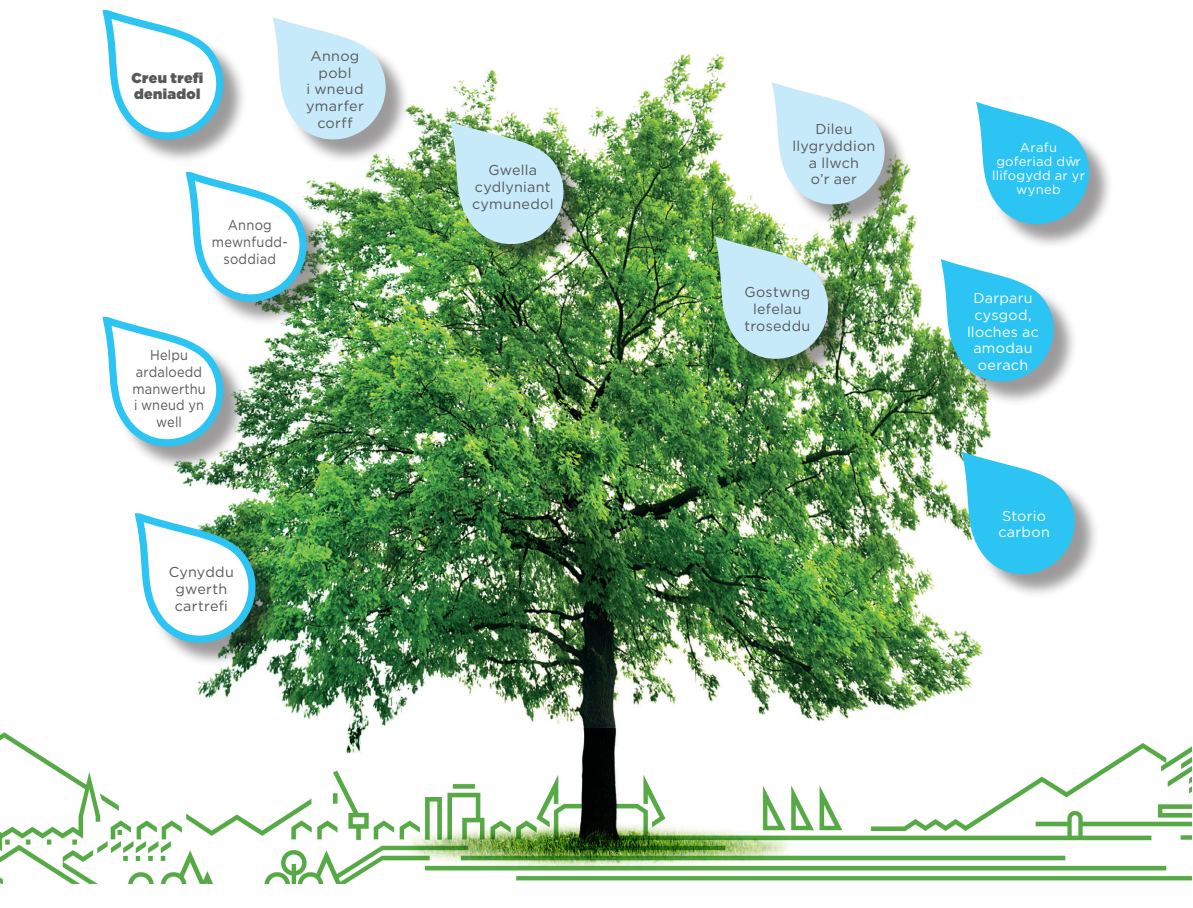
<style>
.page{position:relative;width:1193px;height:908px;background:#fff}
.page>*{position:absolute;margin:0;border:0;box-sizing:border-box;transform-origin:0 0}
.t1{font:14.4px/16.6px "Gotham";letter-spacing:.02em;color:#57585a;text-align:center}
.t2{font:14.4px/16.6px "Gotham";letter-spacing:.02em;color:#57585a;text-align:center;scale:.9 1}
.t3{font:14.4px/16.6px "Gotham";letter-spacing:.02em;color:#fff;text-align:center}
.t4{font:900 14.4px/16.6px "Gotham";letter-spacing:.025em;color:#57585a}
.t5{font:13px/14px "Gotham";letter-spacing:.02em;color:#fff;text-align:center}
</style>
<div class="page">
<img style="left:176px;top:52px;width:816px;height:676px">
<div style="left:106px;top:14px;width:142px;height:150px;background:#231f20;opacity:.45"></div>
<svg style="left:102px;top:9px;width:126px;height:135px"></svg>
<div style="left:189px;top:175px;width:142px;height:151px;background:#231f20;opacity:.45"></div>
<svg style="left:183px;top:168px;width:128px;height:138px"></svg>
<div style="left:106px;top:320px;width:142px;height:151px;background:#231f20;opacity:.45"></div>
<svg style="left:102px;top:313px;width:126px;height:138px"></svg>
<div style="left:138px;top:517px;width:142px;height:150px;background:#231f20;opacity:.45"></div>
<svg style="left:134px;top:509px;width:126px;height:138px"></svg>
<div style="left:775px;top:87px;width:134px;height:142px;background:#231f20;opacity:.45"></div>
<svg style="left:771px;top:82px;width:114px;height:123px"></svg>
<div style="left:719px;top:241px;width:134px;height:142px;background:#231f20;opacity:.45"></div>
<img style="left:715px;top:236px;width:113px;height:123px">
<div style="left:454px;top:126px;width:134px;height:143px;background:#231f20;opacity:.45"></div>
<img style="left:450px;top:122px;width:114px;height:123px">
<div style="left:276px;top:22px;width:134px;height:142px;background:#231f20;opacity:.45"></div>
<svg style="left:273px;top:17px;width:113px;height:123px"></svg>
<div style="left:980px;top:106px;width:134px;height:143px;background:#231f20;opacity:.45"></div>
<svg style="left:976px;top:102px;width:113px;height:123px"></svg>
<div style="left:944px;top:264px;width:134px;height:142px;background:#231f20;opacity:.45"></div>
<svg style="left:940px;top:259px;width:114px;height:123px"></svg>
<div style="left:965px;top:456px;width:134px;height:143px;background:#231f20;opacity:.45"></div>
<svg style="left:962px;top:452px;width:113px;height:122px"></svg>
<img style="left:0;top:728px;width:1191px;height:155px">
<p class="t4" style="left:131px;top:69px;width:73px">Creu trefi deniadol</p>
<p class="t1" style="left:306px;top:48px;width:59px">Annog pobl<br>i wneud ymarfer corff</p>
<p class="t2" style="left:212px;top:217px;width:86px">Annog mewnfudd&shy;soddiad</p>
<p class="t2" style="left:132px;top:346px;width:83px">Helpu ardaloedd manwerthu i wneud yn well</p>
<p class="t1" style="left:169px;top:564px;width:67px">Cynyddu gwerth cartrefi</p>
<p class="t1" style="left:472px;top:162px;width:83px">Gwella cydlyniant cymunedol</p>
<p class="t1" style="left:792px;top:121px;width:84px">Dileu llygryddion a llwch<br>o’r aer</p>
<p class="t1" style="left:744px;top:283px;width:67px">Gostwng lefelau troseddu</p>
<p class="t5" style="left:992px;top:140px;width:94px">Arafu goferiad dwˆr llifogydd ar yr wyneb</p>
<p class="t3" style="left:967px;top:290px;width:74px">Darparu cysgod, lloches ac amodau oerach</p>
<p class="t3" style="left:998px;top:507px;width:53px;text-align:left">Storio carbon</p>
</div>
